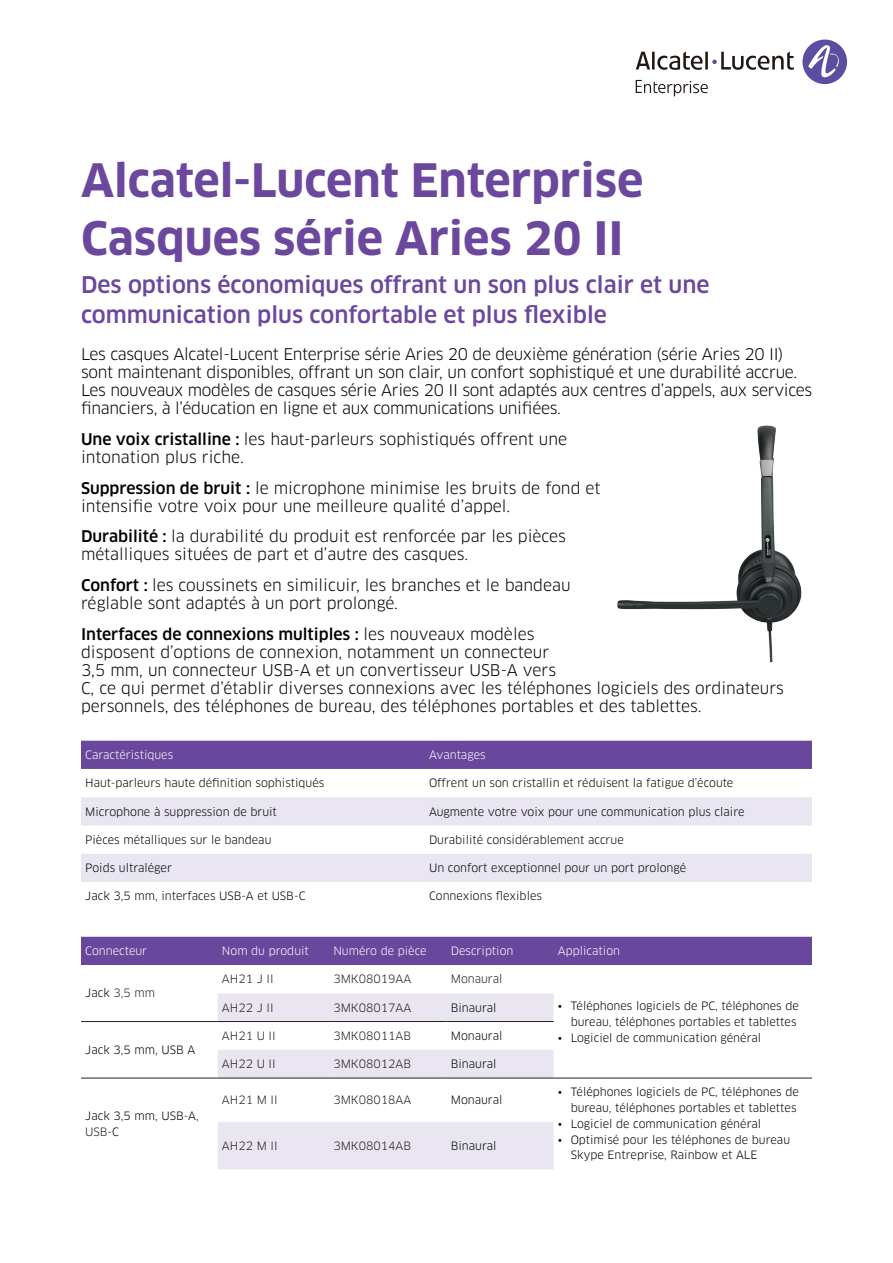
<style>
.page{position:relative;width:893px;height:1263px;background:#fff}
.page>*{position:absolute;margin:0;border:0;box-sizing:border-box;transform-origin:0 0}
.t1{font:700 45px "Clan OT";color:#6b489d}
.t2{font:500 22.5px/30px "Clan OT";color:#6b489d}
.t3{font:15.75px/18px "Clan OT";color:#010203}
.t4{font:15.75px/18px "Clan OT";letter-spacing:-.02em;color:#010203}
.t5{font:11.25px/15.8px "Clan OT";color:#010203;text-align:right}
.t6{font:11.25px "Clan OT";color:#231f20}
.t7{font:11.25px "Clan OT";color:#fff}
.t8{font:11.25px "Clan OT";color:#fefefe}
.s1{font-weight:500}
.s2{color:#010203}
.s3{color:#231f20}
</style>
<div class="page">
<div style="left:81px;top:741px;width:731px;height:28px;background:#69479c"></div>
<svg style="left:81px;top:797px;width:731px;height:85px;fill:#e9e5f1"></svg>
<div style="left:81px;top:937px;width:731px;height:28px;background:#69479c"></div>
<svg style="left:218px;top:993px;width:336px;height:176px;fill:#e9e5f1"></svg>
<hr style="left:554px;top:1078px;width:258px;height:1px;background:#231f20">
<hr style="left:81px;top:1021px;width:137px;height:1px;background:#231f20">
<hr style="left:218px;top:1021px;width:111px;height:1px;background:#231f20">
<hr style="left:329px;top:1021px;width:117px;height:1px;background:#231f20">
<hr style="left:446px;top:1021px;width:108px;height:1px;background:#231f20">
<hr style="left:81px;top:1078px;width:137px;height:1px;background:#231f20">
<hr style="left:218px;top:1078px;width:111px;height:1px;background:#231f20">
<hr style="left:329px;top:1078px;width:117px;height:1px;background:#231f20">
<hr style="left:446px;top:1078px;width:108px;height:1px;background:#231f20">
<svg style="left:636px;top:40px;width:211px;height:56px"></svg>
<img style="left:617px;top:425px;width:185px;height:238px">
<p class="t1" style="left:81px;top:155px;width:564px">Alcatel-Lucent Enterprise</p>
<p class="t1" style="left:81px;top:212px;width:544px">Casques série Aries 20 II</p>
<p class="t2" style="left:81px;top:270px;width:630px">Des options économiques offrant un son plus clair et une communication plus confortable et plus flexible</p>
<p class="t4" style="left:81px;top:345px;width:733px">Les casques Alcatel-Lucent Enterprise série Aries 20 de deuxième génération (série Aries 20 II) sont maintenant disponibles, offrant un son clair, un confort sophistiqué et une durabilité accrue.<br>Les nouveaux modèles de casques série Aries 20 II sont adaptés aux centres d’appels, aux services financiers, à l’éducation en ligne et aux communications unifiées.</p>
<p class="t3" style="left:81px;top:430px;width:488px"><span class="s1">Une voix cristalline :</span> les haut-parleurs sophistiqués offrent une intonation plus riche.</p>
<p class="t3" style="left:81px;top:479px;width:521px"><span class="s1">Suppression de bruit :</span> le microphone minimise les bruits de fond et intensifie votre voix pour une meilleure qualité d’appel.</p>
<p class="t3" style="left:81px;top:528px;width:486px"><span class="s1">Durabilité :</span> la durabilité du produit est renforcée par les pièces métalliques situées de part et d’autre des casques.</p>
<p class="t3" style="left:81px;top:576px;width:491px"><span class="s1">Confort :</span> les coussinets en similicuir, les branches et le bandeau réglable sont adaptés à un port prolongé.</p>
<p class="t3" style="left:81px;top:625px;width:704px"><span class="s1">Interfaces de connexions multiples :</span> les nouveaux modèles<br>disposent d’options de connexion, notamment un connecteur<br>3,5 mm, un connecteur USB-A et un convertisseur USB-A vers<br>C, ce qui permet d’établir diverses connexions avec les téléphones logiciels des ordinateurs personnels, des téléphones de bureau, des téléphones portables et des tablettes.</p>
<p class="t8" style="left:85px;top:748px;width:89px">Caractéristiques</p>
<p class="t8" style="left:429px;top:748px;width:58px">Avantages</p>
<p class="t5" style="left:85px;top:775px;width:241px">Haut-parleurs haute définition sophistiqués</p>
<p class="t5" style="left:429px;top:775px;width:306px">Offrent un son cristallin et réduisent la fatigue d’écoute</p>
<p class="t5" style="left:85px;top:803px;width:193px">Microphone à suppression de bruit</p>
<p class="t5" style="left:429px;top:803px;width:317px">Augmente votre voix pour une communication plus claire</p>
<p class="t5" style="left:85px;top:832px;width:188px">Pièces métalliques sur le bandeau</p>
<p class="t5" style="left:429px;top:832px;width:196px">Durabilité considérablement accrue</p>
<p class="t5" style="left:85px;top:860px;width:88px">Poids ultraléger</p>
<p class="t5" style="left:429px;top:860px;width:259px">Un confort exceptionnel pour un port prolongé</p>
<p class="t5" style="left:85px;top:888px;width:222px">Jack 3,5 mm, interfaces USB-A et USB-C</p>
<p class="t5" style="left:429px;top:888px;width:114px">Connexions flexibles</p>
<p class="t7" style="left:85px;top:944px;width:63px">Connecteur</p>
<p class="t7" style="left:222px;top:944px;width:88px">Nom du produit</p>
<p class="t7" style="left:333px;top:944px;width:95px">Numéro de pièce</p>
<p class="t7" style="left:451px;top:944px;width:64px">Description</p>
<p class="t7" style="left:558px;top:944px;width:64px">Application</p>
<p class="t6" style="left:85px;top:987px;width:71px"><span class="s2">Jack</span> 3,5 mm</p>
<p class="t6" style="left:222px;top:972px;width:53px">AH21 J II</p>
<p class="t6" style="left:333px;top:972px;width:79px">3MK08019AA</p>
<p class="t6" style="left:451px;top:972px;width:53px">Monaural</p>
<p class="t5" style="left:558px;top:998px;width:242px">• Téléphones logiciels de PC, téléphones de bureau, téléphones portables et tablettes</p>
<p class="t5" style="left:558px;top:1029px;width:205px">• Logiciel de communication général</p>
<p class="t6" style="left:222px;top:1001px;width:53px">AH22 J II</p>
<p class="t6" style="left:333px;top:1001px;width:79px">3MK08017AA</p>
<p class="t5" style="left:451px;top:999px;width:47px">Binaural</p>
<p class="t6" style="left:222px;top:1029px;width:55px">AH21 U II</p>
<p class="t6" style="left:333px;top:1029px;width:79px">3MK08011AB</p>
<p class="t5" style="left:451px;top:1028px;width:53px">Monaural</p>
<p class="t6" style="left:222px;top:1057px;width:55px">AH22 U II</p>
<p class="t6" style="left:333px;top:1057px;width:79px">3MK08012AB</p>
<p class="t5" style="left:451px;top:1056px;width:47px">Binaural</p>
<p class="t5" style="left:85px;top:1042px;width:111px">Jack 3,5 mm, USB A</p>
<p class="t5" style="left:85px;top:1108px;width:115px;text-align:left">Jack 3,5 mm, USB-A,<br><span class="s3">USB</span>-C</p>
<p class="t6" style="left:222px;top:1093px;width:57px">AH21 M II</p>
<p class="t6" style="left:333px;top:1093px;width:79px">3MK08018AA</p>
<p class="t5" style="left:451px;top:1092px;width:53px">Monaural</p>
<p class="t5" style="left:558px;top:1084px;width:242px">• Téléphones logiciels de PC, téléphones de bureau, téléphones portables et tablettes</p>
<p class="t5" style="left:558px;top:1116px;width:205px">• Logiciel de communication général</p>
<p class="t5" style="left:571px;top:1132px;width:221px;text-align:left;text-indent:-13px">• Optimisé pour les téléphones de bureau<br>Skype Entreprise, Rainbow et ALE</p>
<p class="t6" style="left:222px;top:1139px;width:57px">AH22 M II</p>
<p class="t6" style="left:333px;top:1139px;width:79px">3MK08014AB</p>
<p class="t5" style="left:451px;top:1138px;width:47px">Binaural</p>
</div>
